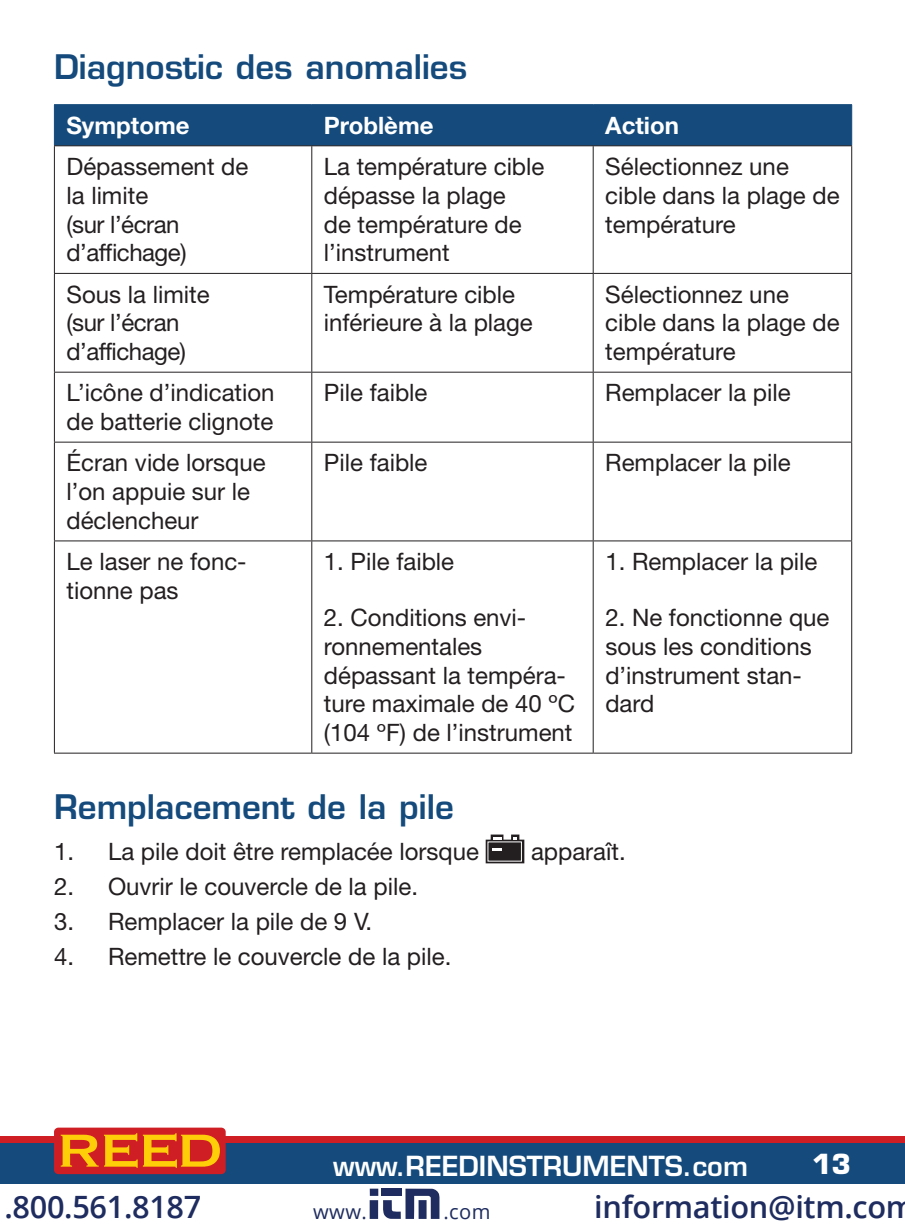
<style>
.page{position:relative;width:905px;height:1229px;background:#fff}
.page>*{position:absolute;margin:0;border:0;box-sizing:border-box;transform-origin:0 0}
.t1{font:600 33px "Eurostile LT Std";color:#144a7c}
.t2{font:600 30.6px "Open Sans";letter-spacing:-.01em;color:#1e2c5f}
.t3{font:600 27px "Eurostile LT Std";color:#fff}
.t4{font:700 27px "Eurostile LT Std";color:#fff}
.t5{font:24px/28.8px "Helvetica Neue LT Std";color:#231f20}
.t6{font:24px/28.8px "Helvetica Neue LT Std";letter-spacing:-.02em;color:#231f20}
.t7{font:700 24px "Helvetica Neue LT Std";color:#fff}
.t8{font:20.1px "Open Sans";letter-spacing:.02em;color:#1e2c5f}
</style>
<div class="page">
<div style="left:0;top:1137px;width:904px;height:91px;background:#144a7c"></div>
<div style="left:0;top:1136px;width:904px;height:6px;background:#d01e25"></div>
<div style="left:54px;top:1127px;width:172px;height:47px;background:#d01e25;border-radius:4px"></div>
<svg style="left:61px;top:1133px;width:159px;height:34px"></svg>
<div style="left:55px;top:105px;width:796px;height:40px;background:#144a7c"></div>
<hr style="left:54px;top:104px;width:258px;height:1px;background:#144a7c">
<hr style="left:54px;top:105px;width:1px;height:40px;background:#144a7c">
<hr style="left:312px;top:104px;width:281px;height:1px;background:#144a7c">
<hr style="left:311px;top:105px;width:1px;height:40px;background:#144a7c">
<hr style="left:593px;top:104px;width:259px;height:1px;background:#144a7c">
<hr style="left:592px;top:105px;width:1px;height:40px;background:#144a7c">
<hr style="left:851px;top:105px;width:1px;height:40px;background:#144a7c">
<hr style="left:54px;top:145px;width:258px;height:1px;background:#231f20">
<hr style="left:54px;top:146px;width:1px;height:127px;background:#231f20">
<hr style="left:312px;top:145px;width:281px;height:1px;background:#231f20">
<hr style="left:311px;top:146px;width:1px;height:127px;background:#231f20">
<hr style="left:593px;top:145px;width:259px;height:1px;background:#231f20">
<hr style="left:592px;top:146px;width:1px;height:127px;background:#231f20">
<hr style="left:851px;top:146px;width:1px;height:127px;background:#231f20">
<hr style="left:54px;top:273px;width:258px;height:1px;background:#231f20">
<hr style="left:54px;top:274px;width:1px;height:98px;background:#231f20">
<hr style="left:312px;top:273px;width:281px;height:1px;background:#231f20">
<hr style="left:311px;top:274px;width:1px;height:98px;background:#231f20">
<hr style="left:593px;top:273px;width:259px;height:1px;background:#231f20">
<hr style="left:592px;top:274px;width:1px;height:98px;background:#231f20">
<hr style="left:851px;top:274px;width:1px;height:98px;background:#231f20">
<hr style="left:54px;top:372px;width:258px;height:1px;background:#231f20">
<hr style="left:54px;top:372px;width:1px;height:70px;background:#231f20">
<hr style="left:312px;top:372px;width:281px;height:1px;background:#231f20">
<hr style="left:311px;top:372px;width:1px;height:70px;background:#231f20">
<hr style="left:593px;top:372px;width:259px;height:1px;background:#231f20">
<hr style="left:592px;top:372px;width:1px;height:70px;background:#231f20">
<hr style="left:851px;top:372px;width:1px;height:70px;background:#231f20">
<hr style="left:54px;top:441px;width:258px;height:1px;background:#231f20">
<hr style="left:54px;top:442px;width:1px;height:98px;background:#231f20">
<hr style="left:312px;top:441px;width:281px;height:1px;background:#231f20">
<hr style="left:311px;top:442px;width:1px;height:98px;background:#231f20">
<hr style="left:593px;top:441px;width:259px;height:1px;background:#231f20">
<hr style="left:592px;top:442px;width:1px;height:98px;background:#231f20">
<hr style="left:851px;top:442px;width:1px;height:98px;background:#231f20">
<hr style="left:54px;top:540px;width:258px;height:1px;background:#231f20">
<hr style="left:54px;top:541px;width:1px;height:211px;background:#231f20">
<hr style="left:312px;top:540px;width:281px;height:1px;background:#231f20">
<hr style="left:311px;top:541px;width:1px;height:211px;background:#231f20">
<hr style="left:593px;top:540px;width:259px;height:1px;background:#231f20">
<hr style="left:592px;top:541px;width:1px;height:211px;background:#231f20">
<hr style="left:851px;top:541px;width:1px;height:211px;background:#231f20">
<hr style="left:54px;top:752px;width:258px;height:1px;background:#231f20">
<hr style="left:312px;top:752px;width:281px;height:1px;background:#231f20">
<hr style="left:593px;top:752px;width:259px;height:1px;background:#231f20">
<svg style="left:485px;top:834px;width:39px;height:29px"></svg>
<div style="left:0;top:1184px;width:904px;height:44px;background:#fff"></div>
<div style="left:370px;top:1188px;width:8px;height:7px;background:#1e2c5f"></div>
<div style="left:369px;top:1200px;width:9px;height:18px;background:#1e2c5f"></div>
<svg style="left:382px;top:1188px;width:57px;height:30px"></svg>
<h1 class="t1" style="left:54px;top:46px;width:414px">Diagnostic des anomalies</h1>
<p class="t7" style="left:66px;top:110px;width:125px">Symptome</p>
<p class="t7" style="left:324px;top:110px;width:111px">Problème</p>
<p class="t7" style="left:605px;top:110px;width:75px">Action</p>
<p class="t5" style="left:66px;top:152px;width:183px">Dépassement de la limite<br>(sur l’écran d’affichage)</p>
<p class="t5" style="left:324px;top:152px;width:222px">La température cible dépasse la plage<br>de température de l’instrument</p>
<p class="t5" style="left:605px;top:152px;width:236px">Sélectionnez une cible dans la plage de température</p>
<p class="t6" style="left:66px;top:279px;width:145px">Sous la limite (sur l’écran d’affichage)</p>
<p class="t5" style="left:324px;top:279px;width:210px">Température cible inférieure à la plage</p>
<p class="t5" style="left:605px;top:279px;width:236px">Sélectionnez une cible dans la plage de température</p>
<p class="t5" style="left:66px;top:378px;width:210px">L’icône d’indication de batterie clignote</p>
<p class="t5" style="left:324px;top:378px;width:105px">Pile faible</p>
<p class="t5" style="left:605px;top:378px;width:187px">Remplacer la pile</p>
<p class="t5" style="left:66px;top:448px;width:201px">Écran vide lorsque l’on appuie sur le déclencheur</p>
<p class="t5" style="left:324px;top:448px;width:105px">Pile faible</p>
<p class="t5" style="left:605px;top:448px;width:187px">Remplacer la pile</p>
<p class="t5" style="left:66px;top:547px;width:182px">Le laser ne fonc&shy;tionne pas</p>
<p class="t5" style="left:324px;top:547px;width:132px">1. Pile faible</p>
<p class="t5" style="left:324px;top:602px;width:253px">2. Conditions envi&shy;ronnementales dépassant la tempéra&shy;ture maximale de 40 ºC (104 ºF) de l’instrument</p>
<p class="t5" style="left:605px;top:547px;width:214px">1. Remplacer la pile</p>
<p class="t5" style="left:605px;top:602px;width:226px">2. Ne fonctionne que sous les conditions d’instrument stan&shy;dard</p>
<h1 class="t1" style="left:54px;top:786px;width:401px">Remplacement de la pile</h1>
<p class="t5" style="left:54px;top:837px;width:426px">1. La pile doit être remplacée lorsque</p>
<p class="t5" style="left:531px;top:837px;width:96px">apparaît.</p>
<p class="t5" style="left:54px;top:872px;width:365px">2. Ouvrir le couvercle de la pile.</p>
<p class="t5" style="left:54px;top:906px;width:320px">3. Remplacer la pile de 9 V.</p>
<p class="t5" style="left:54px;top:941px;width:399px">4. Remettre le couvercle de la pile.</p>
<p class="t2" style="left:4px;top:1186px;width:198px">.800.561.8187</p>
<p class="t3" style="left:333px;top:1148px;width:416px">www.REEDINSTRUMENTS.com</p>
<p class="t4" style="left:812px;top:1147px;width:40px">13</p>
<p class="t8" style="left:313px;top:1198px;width:55px">www.</p>
<p class="t8" style="left:443px;top:1198px;width:49px">.com</p>
<p class="t2" style="left:594px;top:1186px;width:322px">information@itm.com</p>
</div>
